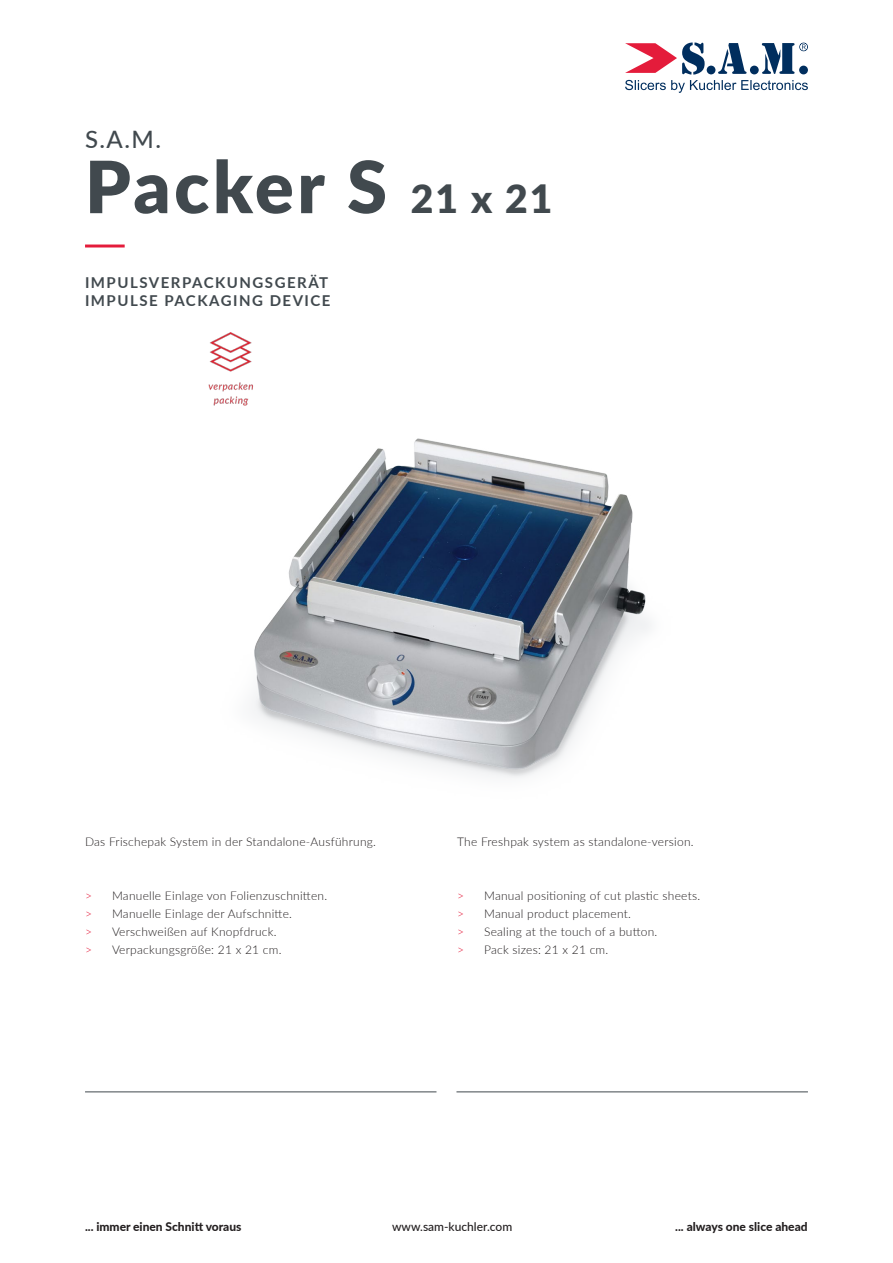
<style>
.page{position:relative;width:893px;height:1263px;background:#fff}
.page>*{position:absolute;margin:0;border:0;box-sizing:border-box;transform-origin:0 0}
.t1{font:900 72px "Lato";letter-spacing:.05em;color:#41494e}
.t2{font:500 24px "Lato";color:#41494e}
.t3{font:700 15px "Lato";letter-spacing:.1em;color:#41494e}
.t4{font:300 12px "Lato";letter-spacing:.02em;color:#231f20}
.t5{font:800 12px "Lato";color:#231f20}
.t6{font:500 12px "Lato";color:#231f20}
.s1{font-size:39px}
.s2{color:#e41c3b}
</style>
<div class="page">
<img style="left:252px;top:438px;width:399px;height:340px">
<svg style="left:625px;top:43px;width:183px;height:50px"></svg>
<hr style="left:85px;top:244px;width:40px;height:3px;background:#e41c3b">
<hr style="left:456px;top:1091px;width:352px;height:1px;background:#41494e">
<hr style="left:85px;top:1091px;width:351px;height:1px;background:#41494e">
<img style="left:208px;top:333px;width:45px;height:72px">
<p class="t2" style="left:85px;top:122px;width:77px">S.A.M.</p>
<p class="t1" style="left:85px;top:133px;width:469px">Packer S <span class="s1">21 x 21</span></p>
<p class="t3" style="left:85px;top:272px;width:245px">IMPULSVERPACKUNGSGERÄT</p>
<p class="t3" style="left:85px;top:290px;width:247px">IMPULSE PACKAGING DEVICE</p>
<p class="t4" style="left:85px;top:833px;width:292px">Das Frischepak System in der Standalone-Ausführung.</p>
<p class="t4" style="left:85px;top:887px;width:244px"><span class="s2">&gt;</span> Manuelle Einlage von Folienzuschnitten.</p>
<p class="t4" style="left:85px;top:905px;width:209px"><span class="s2">&gt;</span> Manuelle Einlage der Aufschnitte.</p>
<p class="t4" style="left:85px;top:923px;width:193px"><span class="s2">&gt;</span> Verschweißen auf Knopfdruck.</p>
<p class="t4" style="left:85px;top:941px;width:198px"><span class="s2">&gt;</span> Verpackungsgröße: 21 x 21 cm.</p>
<p class="t4" style="left:457px;top:833px;width:238px">The Freshpak system as standalone-version.</p>
<p class="t4" style="left:457px;top:887px;width:245px"><span class="s2">&gt;</span> Manual positioning of cut plastic sheets.</p>
<p class="t4" style="left:457px;top:905px;width:175px"><span class="s2">&gt;</span> Manual product placement.</p>
<p class="t4" style="left:457px;top:923px;width:202px"><span class="s2">&gt;</span> Sealing at the touch of a button.</p>
<p class="t4" style="left:457px;top:941px;width:153px"><span class="s2">&gt;</span> Pack sizes: 21 x 21 cm.</p>
<p class="t5" style="left:85px;top:1218px;width:158px">... immer einen Schnitt voraus</p>
<p class="t6" style="left:392px;top:1218px;width:122px">www.sam-kuchler.com</p>
<p class="t5" style="left:675px;top:1218px;width:134px">... always one slice ahead</p>
</div>
